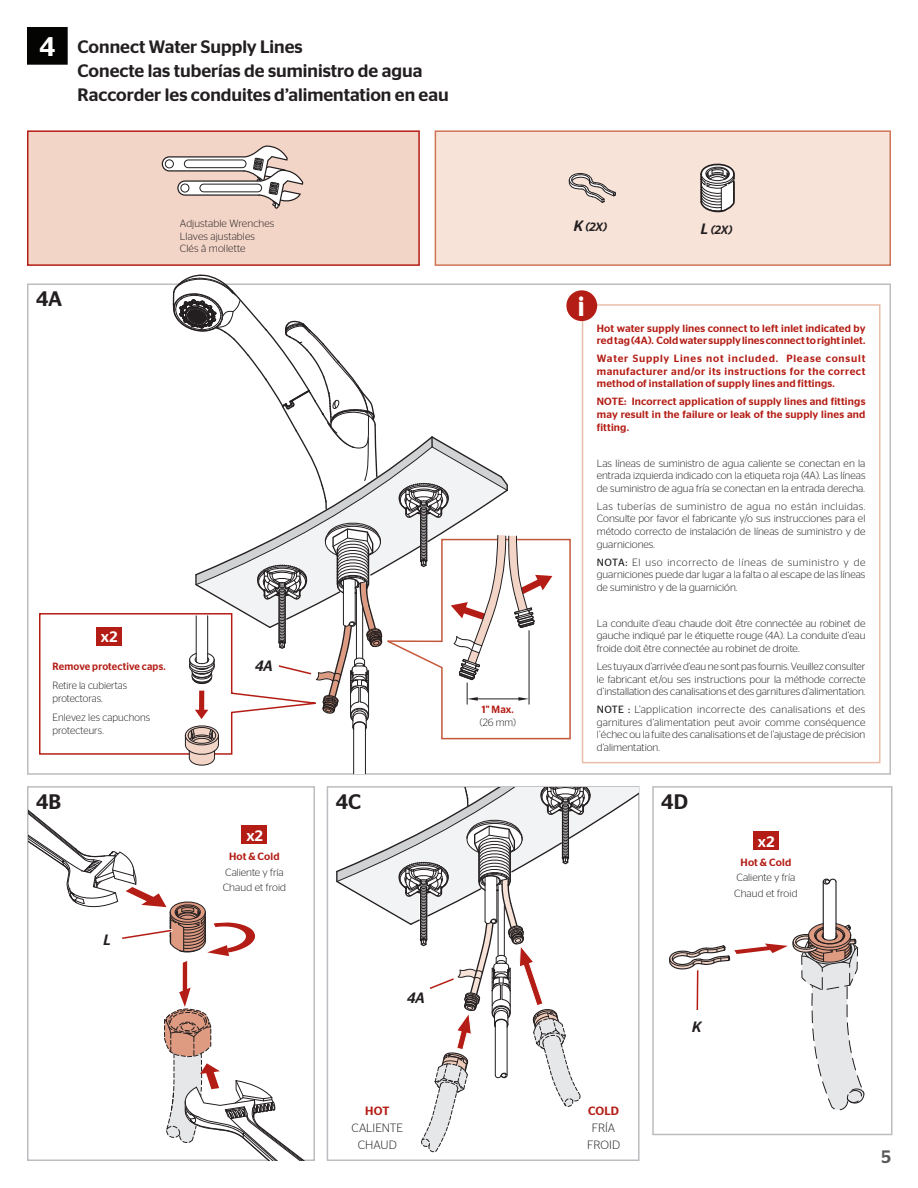
<style>
.page{position:relative;width:918px;height:1188px;background:#fff}
.page>*{position:absolute;margin:0;border:0;box-sizing:border-box;transform-origin:0 0}
.t1{font:500 27px "Stag Sans";color:#fff}
.t2{font:600 27px "Stag Sans";color:#fff;scale:.83 1}
.t3{font:500 21px "Stag Sans";color:#231f20}
.t4{font:500 18px/24px "Stag Sans";color:#231f20}
.t5{font:500 18px "Stag Sans";color:#57585a}
.t6{font:500 15.15px "Stag Sans";color:#fff}
.t7{font:italic 500 15px "Stag Sans";color:#231f20;scale:.95 1}
.t8{font:italic 500 15px "Stag Sans";color:#231f20}
.t9{font:300 12px/16.8px "Stag Sans";letter-spacing:-.005em;color:#231f20;text-align:center}
.t10{font:italic 500 12px "Stag Sans";color:#231f20;scale:.95 1}
.t11{font:500 12px "Stag Sans";letter-spacing:.005em;color:#b41d15}
.t12{font:300 10.5px/12.6px "Stag Sans";color:#231f20;text-align:justify}
.t13{font:500 10.5px/12.6px "Stag Sans";letter-spacing:.015em;color:#b41d15;text-align:justify}
.t14{font:300 10.5px/12.6px "Stag Sans";color:#231f20;scale:.96 1}
.t15{font:500 10.5px "Stag Sans";letter-spacing:.015em;color:#b41d15;scale:.95 1}
.t16{font:500 10.5px "Stag Sans";letter-spacing:.015em;color:#b41d15;scale:.96 1}
.s1{font-size:15px}
.s2{font-weight:400}
</style>
<div class="page">
<div style="left:27px;top:27px;width:41px;height:38px;background:#040503;border:1px solid #040503"></div>
<div style="left:27px;top:130px;width:393px;height:136px;background:#f3d5c7;border:2px solid #b41d15"></div>
<div style="left:435px;top:130px;width:456px;height:136px;background:#f7e3d8;border:2px solid #cf7557"></div>
<div style="left:652px;top:786px;width:240px;height:349px;border:2px solid #bcbdc0"></div>
<svg style="left:569px;top:173px;width:47px;height:30px"></svg>
<svg style="left:700px;top:163px;width:35px;height:50px;background:#a9a5a4"></svg>
<div style="left:582px;top:304px;width:298px;height:459px;border:2px solid #ebbeaa"></div>
<div style="left:567px;top:291px;width:29px;height:29px;background:#b41d15;border-radius:50%"></div>
<div style="left:566px;top:290px;width:31px;height:31px;border:1px solid #b41d15;border-radius:50%"></div>
<hr style="left:823px;top:882px;width:1px;height:55px;background:#231f20">
<hr style="left:835px;top:882px;width:2px;height:55px;background:#231f20">
<svg style="left:822px;top:878px;width:15px;height:7px"></svg>
<div style="left:753px;top:832px;width:26px;height:18px;background:#b41d15"></div>
<svg style="left:161px;top:145px;width:143px;height:64px"></svg>
<svg style="left:669px;top:914px;width:196px;height:197px"></svg>
<div style="left:684px;top:1011px;width:27px;height:26px;background:#fff;border-radius:50%"></div>
<div style="left:683px;top:1010px;width:29px;height:28px;border:2px solid #fff;border-radius:50%"></div>
<svg style="left:28px;top:788px;width:610px;height:373px"></svg>
<div style="left:402px;top:980px;width:29px;height:28px;border:1px solid #fff;border-radius:50%"></div>
<div style="left:403px;top:981px;width:28px;height:26px;background:#fff;border-radius:50%"></div>
<div style="left:403px;top:980px;width:28px;height:28px;border:2px solid #fff;border-radius:50%"></div>
<svg style="left:38px;top:275px;width:534px;height:498px"></svg>
<div style="left:251px;top:649px;width:27px;height:27px;background:#fff;border-radius:50%"></div>
<div style="left:251px;top:649px;width:28px;height:27px;background:#fff;border-radius:50%"></div>
<div style="left:251px;top:649px;width:28px;height:27px;border:2px solid #fff;border-radius:50%"></div>
<h1 class="t1" style="left:39px;top:31px;width:17px">4</h1>
<h3 class="t4" style="left:78px;top:34px;width:373px">Connect Water Supply Lines<br>Conecte las tuberías de suministro de agua<br>Raccorder les conduites d’alimentation en eau</h3>
<p class="t12" style="left:180px;top:217px;width:96px;text-align:left">Adjustable Wrenches<br>Llaves ajustables<br>Clés â mollette</p>
<h3 class="t7" style="left:574px;top:217px;width:11px">K</h3>
<p class="t10" style="left:701px;top:223px;width:35px"><span class="s1">L</span> (2X)</p>
<p class="t10" style="left:586px;top:220px;width:24px">(2X)</p>
<h2 class="t3" style="left:36px;top:287px;width:28px">4A</h2>
<h3 class="t6" style="left:101px;top:628px;width:18px">x2</h3>
<p class="t15" style="left:52px;top:660px;width:121px">Remove protective caps.</p>
<p class="t14" style="left:52px;top:679px;width:79px">Retire la cubiertas protectoras.</p>
<p class="t14" style="left:52px;top:711px;width:103px">Enlevez les capuchons protecteurs.</p>
<h3 class="t7" style="left:255px;top:655px;width:20px">4AB3</h3>
<p class="t16" style="left:482px;top:704px;width:35px">1" Max.</p>
<p class="t14" style="left:480px;top:716px;width:39px">(26 mm)</p>
<h1 class="t2" style="left:578px;top:291px;width:9px">i</h1>
<p class="t13" style="left:597px;top:322px;width:270px">Hot water supply lines connect to left inlet indicated by red tag (4A). Cold water supply lines connect to right inlet.</p>
<p class="t13" style="left:597px;top:352px;width:270px">Water Supply Lines not included. Please consult manufacturer and/or its instructions for the correct method of installation of supply lines and fittings.</p>
<p class="t13" style="left:597px;top:395px;width:270px">NOTE: Incorrect application of supply lines and fittings may result in the failure or leak of the supply lines and fitting.</p>
<p class="t12" style="left:597px;top:456px;width:270px">Las líneas de suministro de agua caliente se conectan en la entrada izquierda indicado con la etiqueta roja (4A). Las líneas de suministro de agua fría se conectan en la entrada derecha.</p>
<p class="t12" style="left:597px;top:500px;width:270px">Las tuberías de suministro de agua no están incluidas.<br>Consulte por favor el fabricante y/o sus instrucciones para el método correcto de instalación de líneas de suministro y de guarniciones.</p>
<p class="t12" style="left:597px;top:555px;width:270px"><span class="s2">NOTA:</span> El uso incorrecto de líneas de suministro y de guarniciones puede dar lugar a la falta o al escape de las líneas de suministro y de la guarnición.</p>
<p class="t12" style="left:597px;top:617px;width:270px">La conduite d’eau chaude doit être connectée au robinet de gauche indiqué par le étiquette rouge (4A). La conduite d’eau froide doit être connectée au robinet de droite.</p>
<p class="t12" style="left:597px;top:660px;width:270px">Les tuyaux d’arrivée d’eau ne sont pas fournis. Veuillez consulter le fabricant et/ou ses instructions pour la méthode correcte d’installation des canalisations et des garnitures d’alimentation.</p>
<p class="t12" style="left:597px;top:703px;width:270px"><span class="s2">NOTE :</span> L’application incorrecte des canalisations et des garnitures d’alimentation peut avoir comme conséquence l’échec ou la fuite des canalisations et de l’ajustage de précision d’alimentation.</p>
<h2 class="t3" style="left:36px;top:789px;width:27px">4B</h2>
<h2 class="t3" style="left:336px;top:789px;width:27px">4C</h2>
<h2 class="t3" style="left:661px;top:789px;width:28px">4D</h2>
<h3 class="t6" style="left:246px;top:827px;width:18px">x2</h3>
<h3 class="t8" style="left:98px;top:932px;width:19px">B 3L</h3>
<p class="t13" style="left:229px;top:850px;width:52px">Hot &amp; Cold</p>
<p class="t12" style="left:223px;top:864px;width:65px;line-height:15.9px">Caliente y fría<br>Chaud et froid</p>
<h3 class="t7" style="left:407px;top:987px;width:20px">4AB3</h3>
<h3 class="t8" style="left:688px;top:1015px;width:19px">B 3K</h3>
<h3 class="t6" style="left:758px;top:833px;width:18px">x2</h3>
<p class="t13" style="left:741px;top:856px;width:52px">Hot &amp; Cold</p>
<p class="t12" style="left:734px;top:870px;width:65px;line-height:15.9px">Caliente y fría<br>Chaud et froid</p>
<p class="t11" style="left:365px;top:1104px;width:26px">HOT</p>
<p class="t9" style="left:352px;top:1119px;width:53px">CALIENTE<br>CHAUD</p>
<p class="t11" style="left:588px;top:1104px;width:32px">COLD</p>
<p class="t9" style="left:587px;top:1119px;width:35px">FRÍA<br>FROID</p>
<h3 class="t5" style="left:881px;top:1146px;width:11px">5</h3>
</div>
